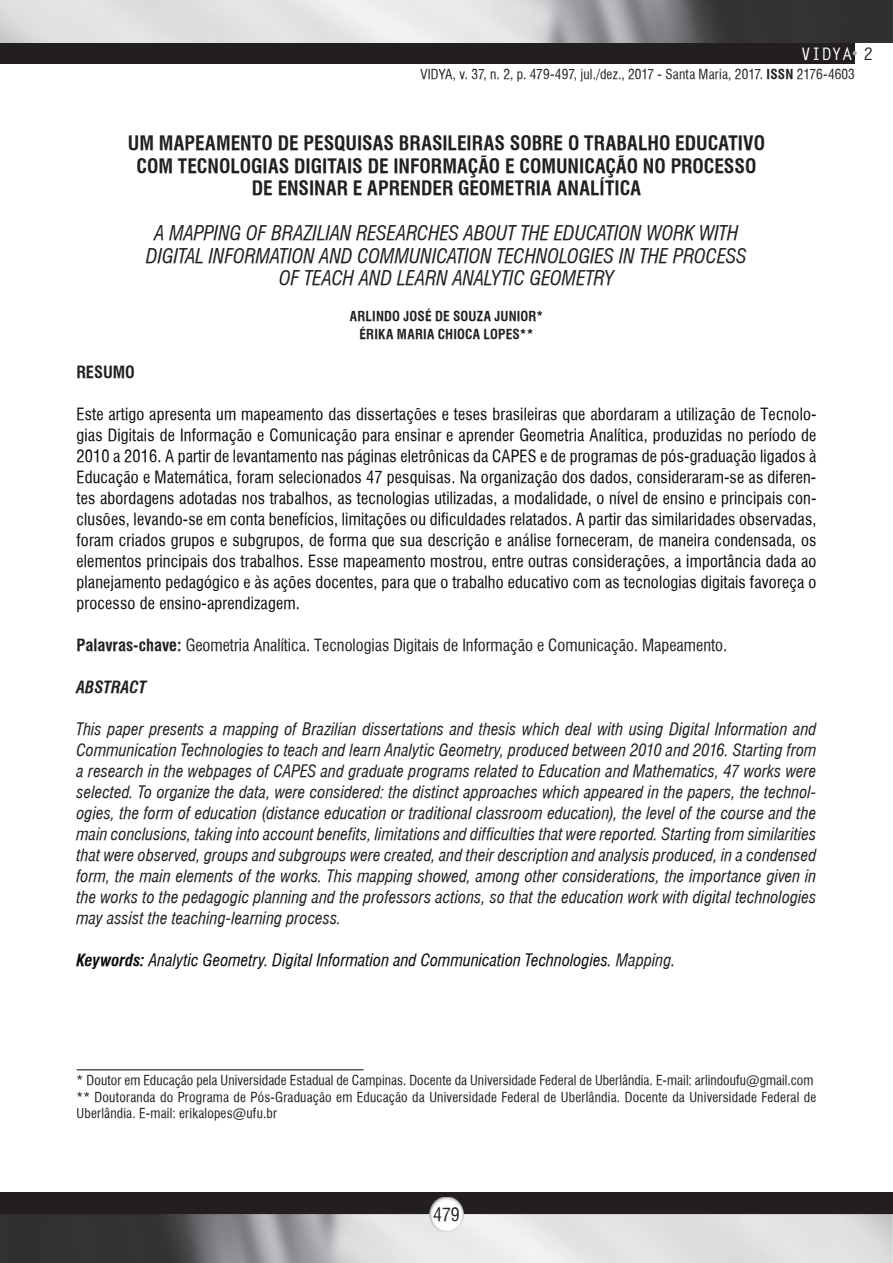
<style>
.page{position:relative;width:893px;height:1263px;background:#fff}
.page>*{position:absolute;margin:0;border:0;box-sizing:border-box;transform-origin:0 0}
.t1{font:700 condensed 19.5px/22.5px "Halvett";color:#231f20;text-align:center}
.t2{font:italic condensed 19.5px/22.5px "Halvett";color:#231f20;text-align:center}
.t3{font:18px "Halvett Condensed";color:#231f20}
.t4{font:700 17.25px "Letter Gothic Std";color:#fff}
.t5{font:italic condensed 16.5px/21px "Halvett";letter-spacing:.005em;color:#231f20;text-align:justify}
.t6{font:16.5px/21px "Halvett Condensed";letter-spacing:.01em;color:#0b090d;text-align:justify}
.t7{font:16.5px "Halvett Condensed";color:#231f20}
.t8{font:italic condensed 16.5px "Halvett";letter-spacing:.005em;color:#0b090d}
.t9{font:italic 700 condensed 16.5px "Halvett";letter-spacing:-.01em;color:#231f20}
.t10{font:700 condensed 16.5px "Halvett";color:#231f20}
.t11{font:13.5px/16.5px "Halvett Condensed";letter-spacing:.01em;color:#231f20}
.t12{font:700 condensed 13.5px/18px "Halvett";letter-spacing:.015em;color:#231f20;text-align:center}
.s1{color:#231f20}
.s2{font-family:"Halvett";font-weight:700;font-stretch:condensed}
.s3{font-weight:700}
</style>
<div class="page">
<div style="left:0;top:0;width:855px;height:64px;background:#231f20"></div>
<img style="left:0;top:0;width:893px;height:43px">
<svg style="left:853px;top:51px;width:4px;height:4px"></svg>
<div style="left:0;top:1193px;width:893px;height:70px;background:#231f20"></div>
<img style="left:0;top:1214px;width:893px;height:49px">
<img style="left:429px;top:1197px;width:34px;height:34px">
<hr style="left:77px;top:1069px;width:287px;height:1px;background:#231f20">
<p class="t4" style="left:801px;top:43px;width:74px">VIDYA <span class="s1">2</span></p>
<p class="t11" style="left:420px;top:66px;width:436px">VIDYA, v. 37, n. 2, p. 479-497, jul./dez., 2017 - Santa Maria, 2017. <span class="s2">ISSN</span> 2176-4603</p>
<p class="t1" style="left:128px;top:132px;width:639px">UM MAPEAMENTO DE PESQUISAS BRASILEIRAS SOBRE O TRABALHO EDUCATIVO<br>COM TECNOLOGIAS DIGITAIS DE INFORMAÇÃO E COMUNICAÇÃO NO PROCESSO<br>DE ENSINAR E APRENDER GEOMETRIA ANALÍTICA</p>
<p class="t2" style="left:146px;top:222px;width:602px">A MAPPING OF BRAZILIAN RESEARCHES ABOUT THE EDUCATION WORK WITH<br>DIGITAL INFORMATION AND COMMUNICATION TECHNOLOGIES IN THE PROCESS<br>OF TEACH AND LEARN ANALYTIC GEOMETRY</p>
<p class="t12" style="left:350px;top:307px;width:195px">ARLINDO JOSÉ DE SOUZA JUNIOR*<br>ÉRIKA MARIA CHIOCA LOPES**</p>
<p class="t10" style="left:77px;top:362px;width:60px">RESUMO</p>
<p class="t6" style="left:77px;top:404px;width:741px">Este artigo apresenta um mapeamento das dissertações e teses brasileiras que abordaram a utilização de Tecnolo&shy;gias Digitais de Informação e Comunicação para ensinar e aprender Geometria Analítica, produzidas no período de 2010 a 2016. A partir de levantamento nas páginas eletrônicas da CAPES e de programas de pós-graduação ligados à Educação e Matemática, foram selecionados 47 pesquisas. Na organização dos dados, consideraram-se as diferen&shy;tes abordagens adotadas nos trabalhos, as tecnologias utilizadas, a modalidade, o nível de ensino e principais con&shy;clusões, levando-se em conta benefícios, limitações ou dificuldades relatados. A partir das similaridades observadas, foram criados grupos e subgrupos, de forma que sua descrição e análise forneceram, de maneira condensada, os elementos principais dos trabalhos. Esse mapeamento mostrou, entre outras considerações, a importância dada ao planejamento pedagógico e às ações docentes, para que o trabalho educativo com as tecnologias digitais favoreça o processo de ensino-aprendizagem.</p>
<p class="t7" style="left:77px;top:635px;width:652px"><span class="s2">Palavras-chave:</span> Geometria Analítica. Tecnologias Digitais de Informação e Comunicação. Mapeamento.</p>
<p class="t9" style="left:77px;top:677px;width:72px">ABSTRACT</p>
<p class="t5" style="left:77px;top:719px;width:741px">This paper presents a mapping of Brazilian dissertations and thesis which deal with using Digital Information and Communication Technologies to teach and learn Analytic Geometry, produced between 2010 and 2016. Starting from a research in the webpages of CAPES and graduate programs related to Education and Mathematics, 47 works were selected. To organize the data, were considered: the distinct approaches which appeared in the papers, the technol&shy;ogies, the form of education (distance education or traditional classroom education), the level of the course and the main conclusions, taking into account benefits, limitations and difficulties that were reported. Starting from similarities that were observed, groups and subgroups were created, and their description and analysis produced, in a condensed form, the main elements of the works. This mapping showed, among other considerations, the importance given in the works to the pedagogic planning and the professors actions, so that the education work with digital technologies may assist the teaching-learning process.</p>
<p class="t8" style="left:77px;top:951px;width:601px"><span class="s3">Keywords:</span> Analytic Geometry. Digital Information and Communication Technologies. <span class="s1">Mapping</span>.</p>
<p class="t11" style="left:77px;top:1072px;width:741px">* Doutor em Educação pela Universidade Estadual de Campinas. Docente da Universidade Federal de Uberlândia. E-mail: arlindoufu@gmail.com ** Doutoranda do Programa de Pós-Graduação em Educação da Universidade Federal de Uberlândia. Docente da Universidade Federal de<br>Uberlândia. E-mail: erikalopes@ufu.br</p>
<p class="t3" style="left:433px;top:1204px;width:28px">479</p>
</div>
